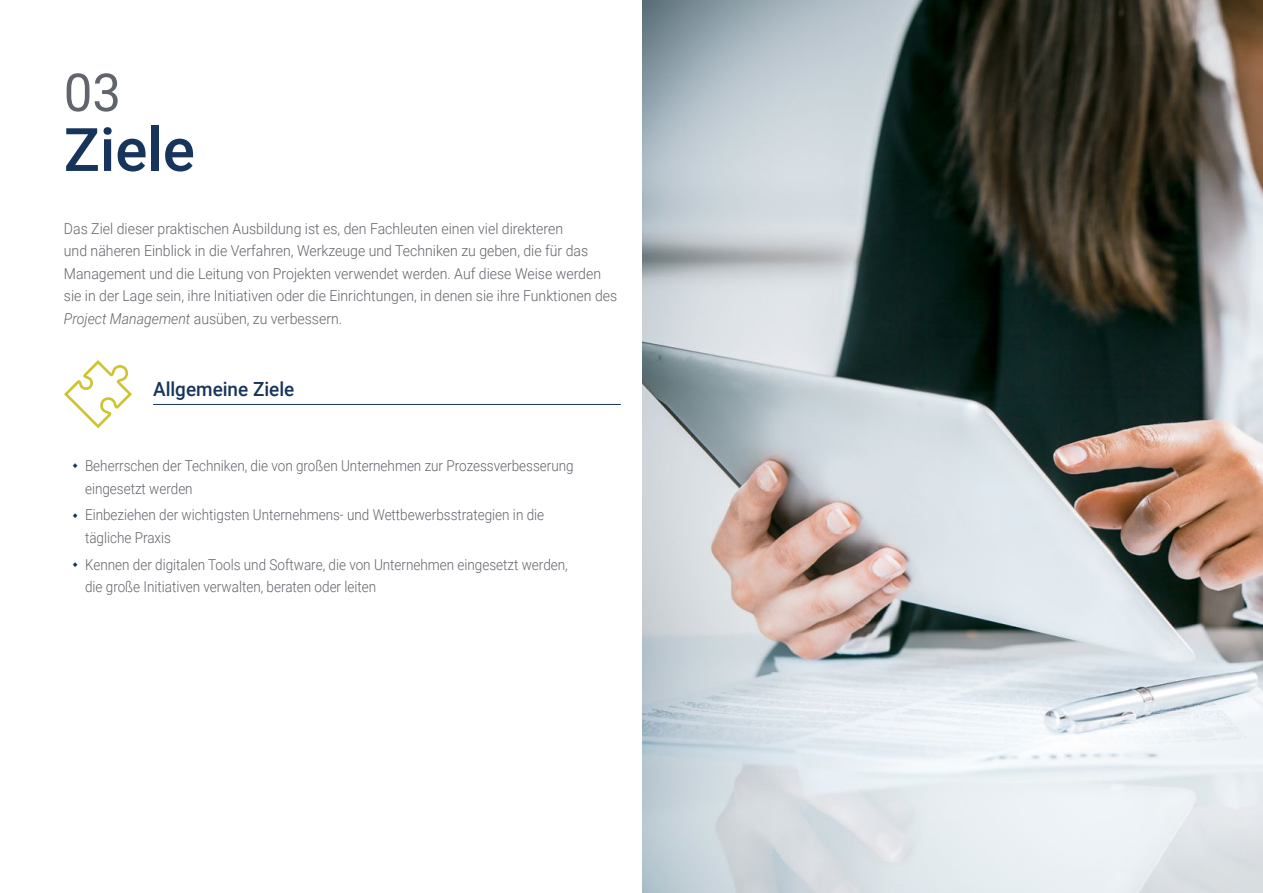
<style>
.page{position:relative;width:1263px;height:893px;background:#fff}
.page>*{position:absolute;margin:0;border:0;box-sizing:border-box;transform-origin:0 0}
.t1{font:500 60px "Roboto";color:#17355b}
.t2{font:52.5px "Roboto";color:#61646a}
.t3{font:500 19.5px "Roboto";color:#17355b}
.t4{font:300 15px/22.5px "Roboto";color:#61646a;scale:.94 1}
.t5{font:300 15px/22.5px "Roboto";color:#61646a;scale:.9 1}
.s1{font-style:italic}
</style>
<div class="page">
<img style="left:642px;top:0;width:621px;height:893px">
<hr style="left:153px;top:404px;width:468px;height:1px;background:#17355b">
<svg style="left:64px;top:360px;width:68px;height:68px"></svg>
<h2 class="t2" style="left:64px;top:56px;width:59px">03</h2>
<h1 class="t1" style="left:64px;top:108px;width:133px">Ziele</h1>
<p class="t4" style="left:64px;top:217px;width:590px">Das Ziel dieser praktischen Ausbildung ist es, den Fachleuten einen viel direkteren<br>und näheren Einblick in die Verfahren, Werkzeuge und Techniken zu geben, die für das Management und die Leitung von Projekten verwendet werden. Auf diese Weise werden sie in der Lage sein, ihre Initiativen oder die Einrichtungen, in denen sie ihre Funktionen des <span class="s1">Project Management</span> ausüben, zu verbessern.</p>
<h3 class="t3" style="left:153px;top:375px;width:143px">Allgemeine Ziele</h3>
<p class="t5" style="left:85px;top:454px;width:544px">Beherrschen der Techniken, die von großen Unternehmen zur Prozessverbesserung eingesetzt werden</p>
<p class="t5" style="left:85px;top:503px;width:512px">Einbeziehen der wichtigsten Unternehmens- und Wettbewerbsstrategien in die tägliche Praxis</p>
<p class="t5" style="left:85px;top:552px;width:538px">Kennen der digitalen Tools und Software, die von Unternehmen eingesetzt werden, die große Initiativen verwalten, beraten oder leiten</p>
</div>
